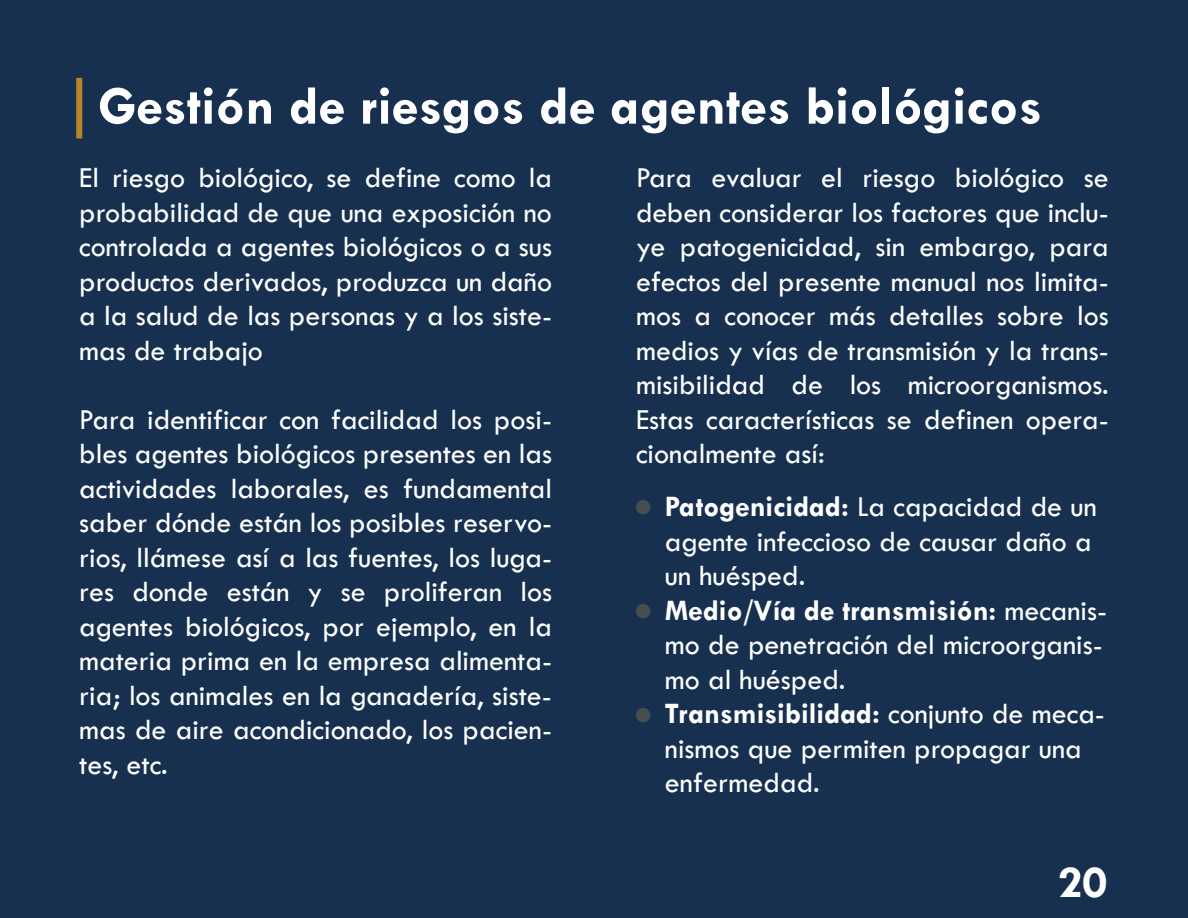
<style>
.page{position:relative;width:1188px;height:918px;background:#17304f}
.page>*{position:absolute;margin:0;border:0;box-sizing:border-box;transform-origin:0 0}
.t1{font:700 55.5px "Tw Cen";color:#fff}
.t2{font:700 46.5px "Tw Cen";color:#fff}
.t3{font:30px/34.5px "Tw Cen";color:#fff;text-align:justify}
.s1{font-weight:700}
</style>
<div class="page">
<div style="left:76px;top:78px;width:6px;height:60px;background:#ba8529"></div>
<div style="left:636px;top:500px;width:14px;height:14px;background:#464e4f;border-radius:50%"></div>
<div style="left:636px;top:604px;width:14px;height:14px;background:#464e4f;border-radius:50%"></div>
<div style="left:636px;top:708px;width:14px;height:14px;background:#464e4f;border-radius:50%"></div>
<h1 class="t1" style="left:98px;top:73px;width:945px">Gestión de riesgos de agentes biológicos</h1>
<p class="t3" style="left:79px;top:161px;width:474px">El riesgo biológico, se define como la probabilidad de que una exposición no controlada a agentes biológicos o a sus productos derivados, produzca un daño a la salud de las personas y a los siste&shy;mas de trabajo</p>
<p class="t3" style="left:636px;top:161px;width:474px">Para evaluar el riesgo biológico se deben considerar los factores que inclu&shy;ye patogenicidad, sin embargo, para efectos del presente manual nos limita&shy;mos a conocer más detalles sobre los medios y vías de transmisión y la trans&shy;misibilidad de los microorganismos.<br>Estas características se definen opera&shy;cionalmente así:</p>
<p class="t3" style="left:79px;top:402px;width:474px">Para identificar con facilidad los posi&shy;bles agentes biológicos presentes en las actividades laborales, es fundamental saber dónde están los posibles reservo&shy;rios, llámese así a las fuentes, los luga&shy;res donde están y se proliferan los agentes biológicos, por ejemplo, en la materia prima en la empresa alimenta&shy;ria; los animales en la ganadería, siste&shy;mas de aire acondicionado, los pacien&shy;tes, etc.</p>
<p class="t3" style="left:665px;top:489px;width:444px;text-align:left"><span class="s1">Patogenicidad:</span> La capacidad de un agente infeccioso de causar daño a un huésped.<br><span class="s1">Medio/Vía de transmisión:</span> mecanis&shy;mo de penetración del microorganis&shy;mo al huésped.<br><span class="s1">Transmisibilidad:</span> conjunto de meca&shy;nismos que permiten propagar una enfermedad.</p>
<h2 class="t2" style="left:1058px;top:854px;width:51px">20</h2>
</div>
